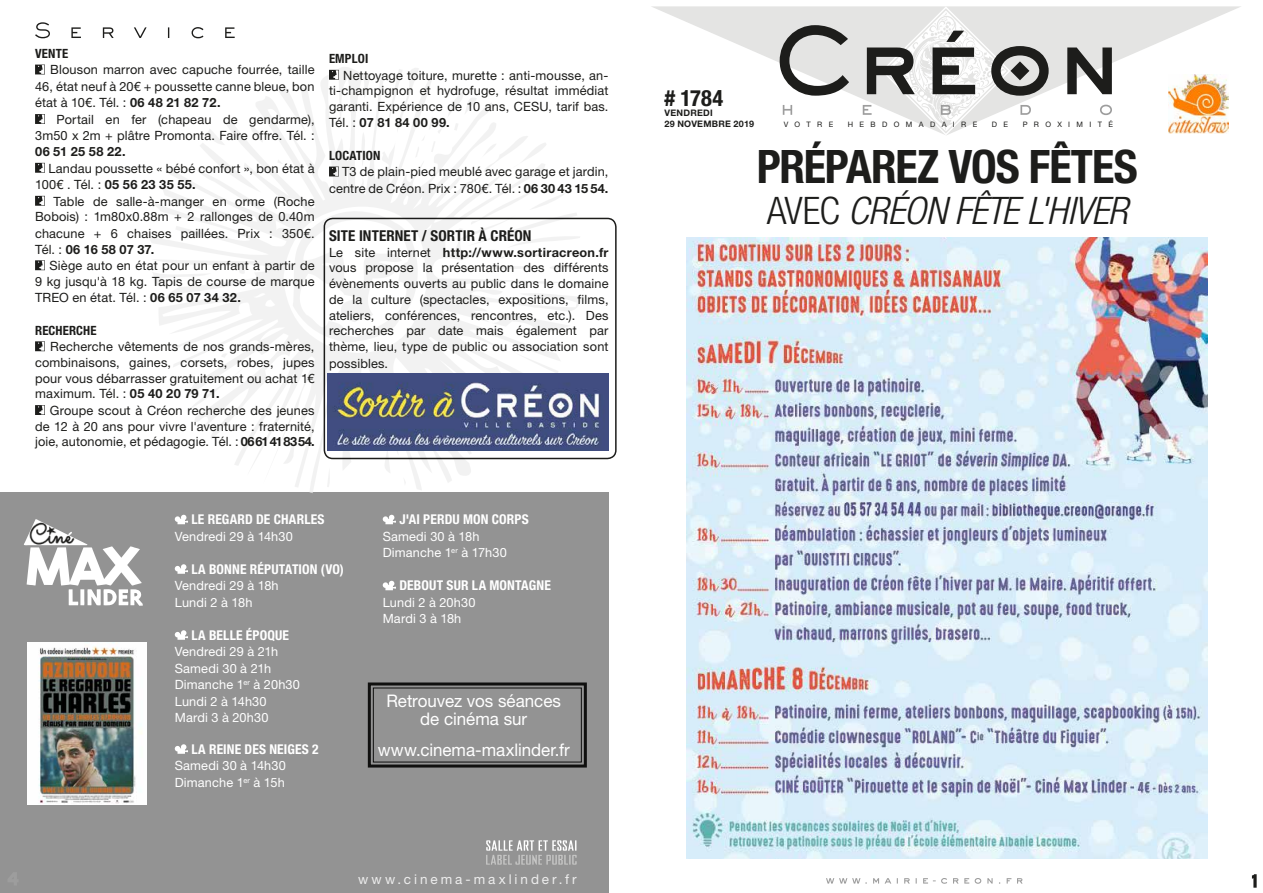
<style>
.page{position:relative;width:1263px;height:893px;background:#fff}
.page>*{position:absolute;margin:0;border:0;box-sizing:border-box;transform-origin:0 0}
.t1{font:700 condensed 46.2px "Helvetica Neue LT Std";letter-spacing:-.025em;color:#1d1d1b}
.t2{font:italic 300 condensed 37.95px "Helvetica Neue LT Std";letter-spacing:-.02em;color:#1d1d1b;scale:1.05 1}
.t3{font:700 condensed 22.5px "Helvetica Neue LT Std";color:#1d1d1b}
.t4{font:17.4px/18px "Helvetica Neue LT Std";color:#fff;text-align:center}
.t5{font:700 condensed 15px "Helvetica Neue LT Std";letter-spacing:.01em;color:#1d1d1b}
.t6{font:700 condensed 13.5px "Helvetica Neue LT Std";letter-spacing:.01em;color:#fff}
.t7{font:13.5px "Helvetica Neue LT Std";letter-spacing:.22em;color:#ededed}
.t8{font:12.75px/15.8px "Helvetica Neue LT Std";letter-spacing:.01em;color:#1d1d1b;text-align:justify}
.t9{font:12.75px/16.5px "Helvetica Neue LT Std";letter-spacing:.01em;color:#fff}
.t10{font:700 condensed 12.75px "Helvetica Neue LT Std";letter-spacing:.015em;color:#1d1d1b}
.t11{font:700 12.75px "Helvetica Neue LT Std";letter-spacing:.03em;color:#1d1d1b}
.t12{font:700 9px/10.5px "Helvetica Neue LT Std";letter-spacing:.03em;color:#1d1d1b}
.t13{font:7.5px "Helvetica Neue LT Std";letter-spacing:.85em;color:#1d1d1b}
.s1{font-weight:700}
.s2{font-style:normal}
</style>
<div class="page">
<div style="left:0;top:492px;width:608px;height:401px;background:#939393"></div>
<img style="left:24px;top:519px;width:118px;height:86px">
<svg style="left:35px;top:22px;width:200px;height:16px"></svg>
<svg style="left:149px;top:67px;width:436px;height:426px"></svg>
<svg style="left:175px;top:515px;width:13px;height:9px"></svg>
<svg style="left:175px;top:564px;width:13px;height:10px"></svg>
<svg style="left:175px;top:630px;width:13px;height:10px"></svg>
<svg style="left:175px;top:744px;width:13px;height:10px"></svg>
<svg style="left:383px;top:515px;width:13px;height:9px"></svg>
<svg style="left:383px;top:581px;width:13px;height:9px"></svg>
<svg style="left:1252px;top:874px;width:4px;height:14px"></svg>
<svg style="left:486px;top:840px;width:91px;height:25px"></svg>
<img style="left:28px;top:642px;width:119px;height:162px">
<svg style="left:826px;top:878px;width:196px;height:6px"></svg>
<svg style="left:35px;top:65px;width:10px;height:9px"></svg>
<svg style="left:35px;top:114px;width:10px;height:10px"></svg>
<svg style="left:35px;top:163px;width:10px;height:10px"></svg>
<svg style="left:35px;top:196px;width:10px;height:10px"></svg>
<svg style="left:35px;top:260px;width:10px;height:10px"></svg>
<svg style="left:35px;top:341px;width:10px;height:10px"></svg>
<svg style="left:35px;top:405px;width:10px;height:10px"></svg>
<svg style="left:329px;top:70px;width:10px;height:10px"></svg>
<svg style="left:329px;top:167px;width:10px;height:9px"></svg>
<svg style="left:651px;top:6px;width:590px;height:127px"></svg>
<svg style="left:780px;top:6px;width:332px;height:129px"></svg>
<img style="left:1169px;top:74px;width:59px;height:60px">
<svg style="left:367px;top:682px;width:220px;height:86px"></svg>
<div style="left:373px;top:687px;width:209px;height:75px;border:1px solid #1d1d1b"></div>
<img style="left:328px;top:373px;width:280px;height:78px">
<div style="left:324px;top:218px;width:293px;height:241px;border:2px solid #1d1d1b;border-radius:9px"></div>
<img style="left:687px;top:237px;width:521px;height:621px">
<p class="t10" style="left:35px;top:46px;width:35px">VENTE</p>
<p class="t8" style="left:35px;top:61px;width:281px;line-height:16.5px;text-indent:15px">Blouson marron avec capuche fourrée, taille 46, état neuf à 20€ + poussette canne bleue, bon état à 10€. Tél. : <span class="s1">06 48 21 82 72.</span></p>
<p class="t8" style="left:35px;top:111px;width:281px;text-align:right">Portail en fer (chapeau de gendarme),<br>3m50 x 2m + plâtre Promonta. Faire offre. Tél. :</p>
<p class="t11" style="left:35px;top:144px;width:92px">06 51 25 58 22.</p>
<p class="t8" style="left:35px;top:160px;width:281px;line-height:16.5px;text-indent:13px">Landau poussette « bébé confort », bon état à<br>100€ . Tél. : <span class="s1">05 56 23 35 55.</span></p>
<p class="t8" style="left:35px;top:193px;width:281px;text-indent:18px">Table de salle-à-manger en orme (Roche Bobois) : 1m80x0.88m + 2 rallonges de 0.40m chacune + 6 chaises paillées. Prix : 350€.<br>Tél. : <span class="s1">06 16 58 07 37.</span></p>
<p class="t8" style="left:35px;top:258px;width:281px;text-indent:14px">Siège auto en état pour un enfant à partir de 9 kg jusqu'à 18 kg. Tapis de course de marque TREO en état. Tél. : <span class="s1">06 65 07 34 32.</span></p>
<p class="t10" style="left:35px;top:322px;width:63px">RECHERCHE</p>
<p class="t8" style="left:35px;top:339px;width:281px;text-indent:15px">Recherche vêtements de nos grands-mères, combinaisons, gaines, corsets, robes, jupes pour vous débarrasser gratuitement ou achat 1€ maximum. Tél. : <span class="s1">05 40 20 79 71.</span></p>
<p class="t8" style="left:35px;top:402px;width:281px;text-indent:15px">Groupe scout à Créon recherche des jeunes de 12 à 20 ans pour vivre l'aventure : fraternité, joie, autonomie, et pédagogie. Tél. : <span class="s1">06 61 41 83 54.</span></p>
<p class="t10" style="left:329px;top:51px;width:41px">EMPLOI</p>
<p class="t8" style="left:329px;top:67px;width:281px;text-indent:14px">Nettoyage toiture, murette : anti-mousse, an&shy;ti-champignon et hydrofuge, résultat immédiat garanti. Expérience de 10 ans, CESU, tarif bas.<br>Tél. : <span class="s1">07 81 84 00 99.</span></p>
<p class="t10" style="left:329px;top:148px;width:53px">LOCATION</p>
<p class="t8" style="left:329px;top:163px;width:281px;line-height:16.5px;text-align:right">T3 de plain-pied meublé avec garage et jardin, centre de Créon. Prix : 780€. Tél. : <span class="s1">06 30 43 15 54.</span></p>
<p class="t5" style="left:329px;top:227px;width:204px">SITE INTERNET / SORTIR À CRÉON</p>
<p class="t8" style="left:329px;top:244px;width:281px">Le site internet <span class="s1">http://www.sortiracreon.fr </span>vous propose la présentation des différents évènements ouverts au public dans le domaine de la culture (spectacles, expositions, films, ateliers, conférences, rencontres, etc.). Des recherches par date mais également par thème, lieu, type de public ou association sont possibles.</p>
<p class="t6" style="left:191px;top:511px;width:135px">LE REGARD DE CHARLES</p>
<p class="t9" style="left:175px;top:528px;width:120px">Vendredi 29 à 14h30</p>
<p class="t6" style="left:191px;top:561px;width:154px">LA BONNE RÉPUTATION (VO)</p>
<p class="t9" style="left:175px;top:577px;width:105px">Vendredi 29 à 18h<br>Lundi 2 à 18h</p>
<p class="t6" style="left:191px;top:627px;width:99px">LA BELLE ÉPOQUE</p>
<p class="t9" style="left:175px;top:643px;width:127px">Vendredi 29 à 21h<br>Samedi 30 à 21h<br>Dimanche 1<sup>er</sup> à 20h30<br>Lundi 2 à 14h30<br>Mardi 3 à 20h30</p>
<p class="t6" style="left:191px;top:741px;width:129px">LA REINE DES NEIGES 2</p>
<p class="t9" style="left:175px;top:757px;width:113px">Samedi 30 à 14h30<br>Dimanche 1<sup>er</sup> à 15h</p>
<p class="t6" style="left:399px;top:511px;width:131px">J'AI PERDU MON CORPS</p>
<p class="t9" style="left:383px;top:528px;width:126px">Samedi 30 à 18h<br>Dimanche 1<sup>er</sup> à 17h30</p>
<p class="t6" style="left:399px;top:577px;width:153px">DEBOUT SUR LA MONTAGNE</p>
<p class="t9" style="left:383px;top:594px;width:94px">Lundi 2 à 20h30<br>Mardi 3 à 18h</p>
<h3 class="t4" style="left:386px;top:692px;width:176px">Retrouvez vos séances de cinéma sur</h3>
<h3 class="t4" style="left:378px;top:740px;width:194px">www.cinema-maxlinder.fr</h3>
<p class="t7" style="left:358px;top:871px;width:220px">www.cinema-maxlinder.fr</p>
<h3 class="t3" style="left:664px;top:84px;width:60px"># 1784</h3>
<p class="t12" style="left:664px;top:108px;width:91px">VENDREDI<br>29 NOVEMBRE 2019</p>
<p class="t13" style="left:784px;top:120px;width:51px">VOTRE</p>
<p class="t13" style="left:848px;top:120px;width:131px">HEBDOMADAIRE</p>
<p class="t13" style="left:992px;top:120px;width:18px">D E</p>
<p class="t13" style="left:1023px;top:120px;width:92px">PROXIMITÉ</p>
<h1 class="t1" style="left:757px;top:139px;width:382px">PRÉPAREZ VOS FÊTES</h1>
<h2 class="t2" style="left:767px;top:188px;width:345px"><span class="s2">AVEC</span> CRÉON FÊTE L'HIVER</h2>
</div>
